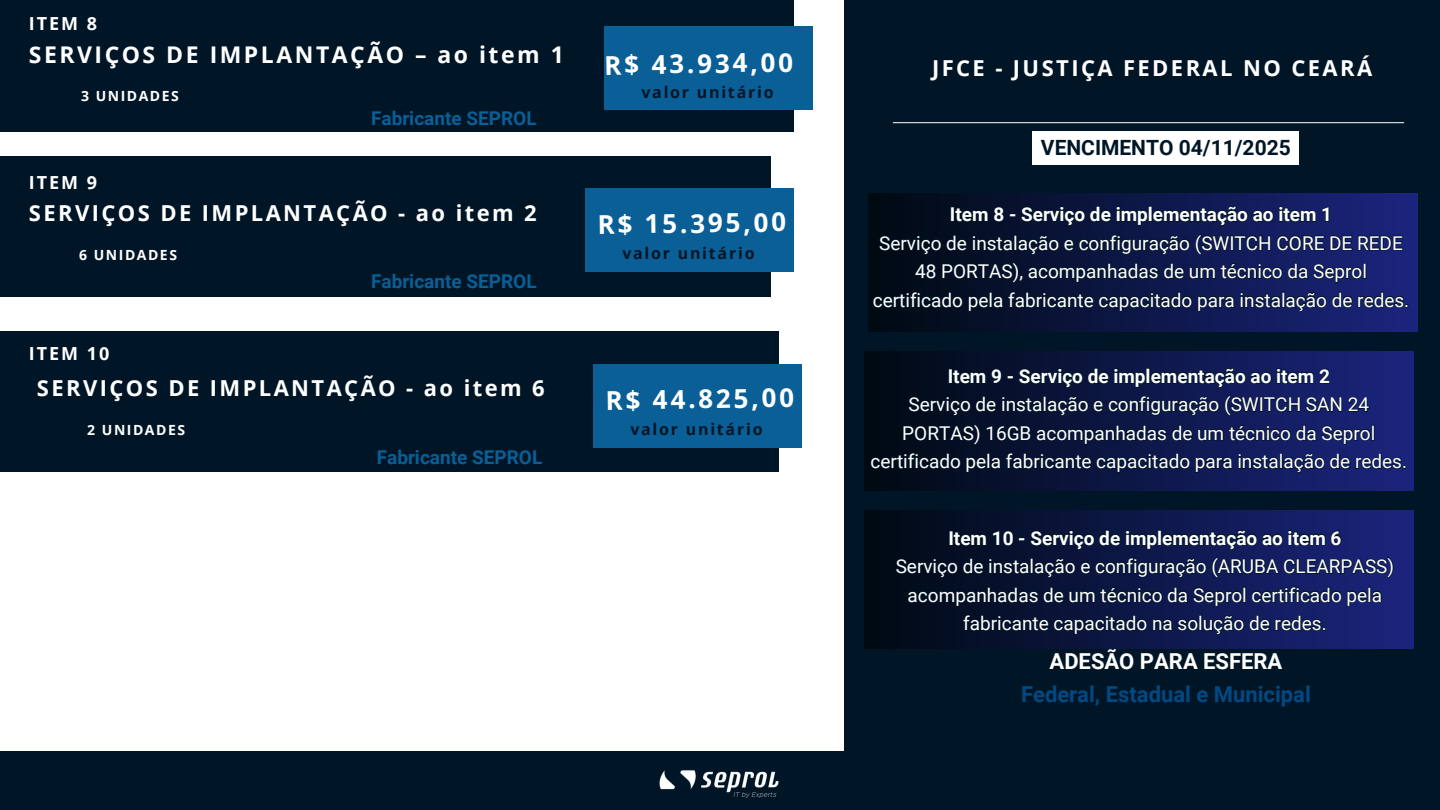
<style>
.page{position:relative;width:1440px;height:810px;background:#fff}
.page>*{position:absolute;margin:0;border:0;box-sizing:border-box;transform-origin:0 0}
.t1{font:700 26px "Open Sans";color:#fff}
.t2{font:700 23px "Open Sans";letter-spacing:.11em;color:#fff}
.t3{font:700 22px "Open Sans";letter-spacing:.11em;color:#fff}
.t4{font:700 22px/33px "Roboto";color:#004982;text-align:center}
.t5{font:700 21px "Roboto";color:#001627}
.t6{font:19px/28.5px "Roboto";color:#fff;text-align:center}
.t7{font:700 19px "Roboto";color:#095f96}
.t8{font:700 18px "Open Sans";letter-spacing:.11em;color:#fff}
.t9{font:700 16px "Open Sans";letter-spacing:.11em;color:#001627}
.t10{font:700 14px "Open Sans";letter-spacing:.11em;color:#fff}
.s1{font-weight:700}
.s2{color:#fff}
</style>
<div class="page">
<div style="left:844px;top:0;width:596px;height:810px;background:#001627"></div>
<div style="left:0;top:751px;width:1440px;height:59px;background:#001627"></div>
<hr style="left:893px;top:122px;width:511px;height:1px;background:#fff">
<img style="left:659px;top:770px;width:120px;height:28px">
<div style="left:1033px;top:131px;width:266px;height:34px;background:#fff"></div>
<div style="left:0;top:0;width:794px;height:131px;background:#001627"></div>
<div style="left:0;top:156px;width:771px;height:140px;background:#001627"></div>
<div style="left:585px;top:188px;width:209px;height:84px;background:#095f96"></div>
<div style="left:604px;top:26px;width:209px;height:84px;background:#095f96"></div>
<div style="left:869px;top:193px;width:549px;height:138px;background:linear-gradient(to right,#000a12,#1b257e)"></div>
<div style="left:864px;top:352px;width:549px;height:138px;background:linear-gradient(to right,#000a12,#1b257e)"></div>
<svg style="left:902px;top:367px;width:473px;height:79px"></svg>
<svg style="left:870px;top:452px;width:537px;height:22px"></svg>
<div style="left:0;top:331px;width:779px;height:141px;background:#001627"></div>
<div style="left:593px;top:364px;width:209px;height:83px;background:#095f96"></div>
<div style="left:864px;top:511px;width:549px;height:138px;background:linear-gradient(to right,#000a12,#1b257e)"></div>
<svg style="left:895px;top:529px;width:499px;height:50px"></svg>
<svg style="left:907px;top:585px;width:476px;height:22px"></svg>
<svg style="left:962px;top:614px;width:365px;height:22px"></svg>
<svg style="left:878px;top:205px;width:526px;height:80px"></svg>
<svg style="left:872px;top:291px;width:538px;height:22px"></svg>
<h5 class="t8" style="left:87px;top:9px;width:24px">26</h5>
<p class="t2" style="left:29px;top:39px;width:537px">SERVIÇOS DE IMPLANTAÇÃO – ao item 1</p>
<h2 class="t10" style="left:81px;top:86px;width:99px">3 UNIDADES</h2>
<h6 class="t8" style="left:29px;top:11px;width:70px">ITEM 8</h6>
<p class="t7" style="left:371px;top:108px;width:167px">Fabricante SEPROL</p>
<h6 class="t8" style="left:29px;top:170px;width:70px">ITEM 9</h6>
<h6 class="t3" style="left:29px;top:197px;width:509px">SERVIÇOS DE IMPLANTAÇÃO - ao item 2</h6>
<h3 class="t10" style="left:79px;top:245px;width:99px">6 UNIDADES</h3>
<p class="t8" style="left:29px;top:340px;width:82px">ITEM 10</p>
<h5 class="t7" style="left:371px;top:271px;width:167px">Fabricante SEPROL</h5>
<p class="t3" style="left:37px;top:373px;width:509px">SERVIÇOS DE IMPLANTAÇÃO - ao item 6</p>
<p class="t10" style="left:87px;top:420px;width:99px">2 UNIDADES</p>
<h5 class="t7" style="left:377px;top:446px;width:167px">Fabricante SEPROL</h5>
<p class="t1" style="left:604px;top:47px;width:190px;rotate:-1deg">R$ 43.934,00</p>
<p class="t9" style="left:641px;top:81px;width:134px">valor unitário</p>
<p class="t1" style="left:597px;top:207px;width:190px;rotate:-1deg">R$ 15.395,00</p>
<p class="t9" style="left:622px;top:242px;width:134px">valor unitário</p>
<p class="t1" style="left:605px;top:382px;width:190px;rotate:-1deg">R$ 44.825,00</p>
<p class="t9" style="left:630px;top:418px;width:134px">valor unitário</p>
<p class="t3" style="left:932px;top:52px;width:442px">JFCE - JUSTIÇA FEDERAL NO CEARÁ</p>
<p class="t5" style="left:1041px;top:136px;width:251px">VENCIMENTO 04/11/2025</p>
<p class="t6" style="left:873px;top:200px;width:538px"><span class="s1">Item 8 - Serviço de implementação ao item 1<br></span>Serviço de instalação e configuração (SWITCH CORE DE REDE 48 PORTAS), acompanhadas de um técnico da Seprol certificado pela fabricante capacitado para instalação de redes.</p>
<p class="t6" style="left:871px;top:362px;width:538px"><span class="s1">Item 9 - Serviço de implementação ao item 2<br></span>Serviço de instalação e configuração (SWITCH SAN 24<br>PORTAS) 16GB acompanhadas de um técnico da Seprol certificado pela fabricante capacitado para instalação de redes.</p>
<p class="t6" style="left:896px;top:524px;width:500px"><span class="s1">Item 10 - Serviço de implementação ao item 6<br></span>Serviço de instalação e configuração (ARUBA CLEARPASS) acompanhadas de um técnico da Seprol certificado pela fabricante capacitado na solução de redes.</p>
<p class="t4" style="left:1021px;top:645px;width:291px"><span class="s2">ADESÃO PARA ESFERA<br></span>Federal, Estadual e Municipal</p>
</div>
